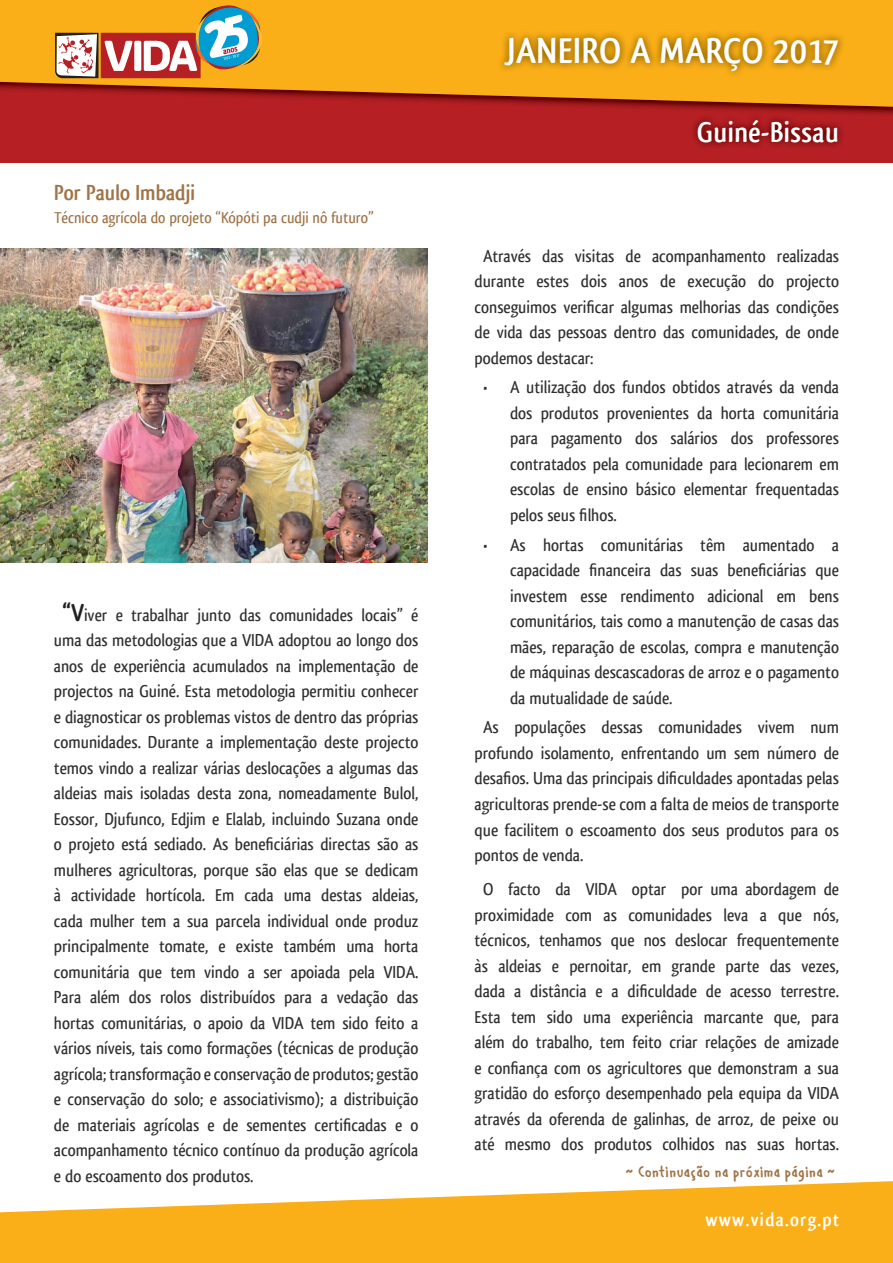
<style>
.page{position:relative;width:893px;height:1263px;background:#fff}
.page>*{position:absolute;margin:0;border:0;box-sizing:border-box;transform-origin:0 0}
.t1{font:700 37.5px "Qlassik";letter-spacing:.01em;color:#fff}
.t2{font:700 30px "Qlassik";letter-spacing:.01em;color:#fff}
.t3{font:700 22.5px "Qlassik";color:#9f7448}
.t4{font:700 19.5px "Qlassik";letter-spacing:.06em;color:#fff}
.t5{font:500 18px/25.5px "Qlassik";color:#312f30;text-align:justify}
.t6{font:500 16.5px "Qlassik";color:#9f7448}
.t7{font:16.5px "Handage AOE Bold";letter-spacing:.08em;color:#9f7448}
.s1{font-weight:700;font-size:25.5px;color:#231f20}
</style>
<div class="page">
<div style="left:0;top:4px;width:893px;height:158px;background:#b62024"></div>
<svg style="left:0;top:0;width:893px;height:107px;background:#e89318"></svg>
<svg style="left:0;top:1181px;width:893px;height:82px;fill:#faaf18"></svg>
<img style="left:497px;top:30px;width:349px;height:48px">
<svg style="left:55px;top:5px;width:207px;height:73px"></svg>
<img style="left:0;top:248px;width:428px;height:315px">
<p class="t3" style="left:54px;top:180px;width:143px">Por Paulo Imbadji</p>
<p class="t6" style="left:54px;top:208px;width:321px">Técnico agrícola do projeto “Kópóti pa cudji nô futuro”</p>
<p class="t5" style="left:54px;top:602px;width:366px;text-indent:9px"><span class="s1">“V</span>iver e trabalhar junto das comunidades locais” é uma das metodologias que a VIDA adoptou ao longo dos anos de experiência acumulados na implementação de projectos na Guiné. Esta metodologia permitiu conhecer e diagnosticar os problemas vistos de dentro das próprias comunidades. Durante a implementação deste projecto temos vindo a realizar várias deslocações a algumas das aldeias mais isoladas desta zona, nomeadamente Bulol, Eossor, Djufunco, Edjim e Elalab, incluindo Suzana onde o projeto está sediado. As beneficiárias directas são as mulheres agricultoras, porque são elas que se dedicam à actividade hortícola. Em cada uma destas aldeias, cada mulher tem a sua parcela individual onde produz principalmente tomate, e existe também uma horta comunitária que tem vindo a ser apoiada pela VIDA.<br>Para além dos rolos distribuídos para a vedação das hortas comunitárias, o apoio da VIDA tem sido feito a vários níveis, tais como formações (técnicas de produção agrícola; transformação e conservação de produtos; gestão e conservação do solo; e associativismo); a distribuição de materiais agrícolas e de sementes certificadas e o acompanhamento técnico contínuo da produção agrícola e do escoamento dos produtos.</p>
<h1 class="t1" style="left:505px;top:29px;width:335px">JANEIRO A MARÇO 2017</h1>
<h2 class="t2" style="left:697px;top:114px;width:143px">Guiné-Bissau</h2>
<p class="t5" style="left:475px;top:243px;width:366px;text-indent:8px">Através das visitas de acompanhamento realizadas durante estes dois anos de execução do projecto conseguimos verificar algumas melhorias das condições de vida das pessoas dentro das comunidades, de onde podemos destacar:</p>
<p class="t5" style="left:510px;top:375px;width:330px;text-indent:-27px">• A utilização dos fundos obtidos através da venda dos produtos provenientes da horta comunitária para pagamento dos salários dos professores contratados pela comunidade para lecionarem em escolas de ensino básico elementar frequentadas pelos seus filhos.</p>
<p class="t5" style="left:510px;top:532px;width:330px;text-indent:-27px">• As hortas comunitárias têm aumentado a capacidade financeira das suas beneficiárias que investem esse rendimento adicional em bens comunitários, tais como a manutenção de casas das mães, reparação de escolas, compra e manutenção de máquinas descascadoras de arroz e o pagamento da mutualidade de saúde.</p>
<p class="t5" style="left:475px;top:715px;width:366px;text-indent:8px">As populações dessas comunidades vivem num profundo isolamento, enfrentando um sem número de desafios. Uma das principais dificuldades apontadas pelas agricultoras prende-se com a falta de meios de transporte que facilitem o escoamento dos seus produtos para os pontos de venda.</p>
<p class="t5" style="left:475px;top:876px;width:366px;text-align:center">O facto da VIDA optar por uma abordagem de proximidade com as comunidades leva a que nós, técnicos, tenhamos que nos deslocar frequentemente às aldeias e pernoitar, em grande parte das vezes, dada a distância e a dificuldade de acesso terrestre.<br>Esta tem sido uma experiência marcante que, para além do trabalho, tem feito criar relações de amizade e confiança com os agricultores que demonstram a sua gratidão do esforço desempenhado pela equipa da VIDA através da oferenda de galinhas, de arroz, de peixe ou até mesmo dos produtos colhidos nas suas hortas.</p>
<p class="t7" style="left:626px;top:1161px;width:210px">~ Continuação na próxima página ~</p>
<p class="t4" style="left:705px;top:1208px;width:136px">www.vida.org.pt</p>
</div>
